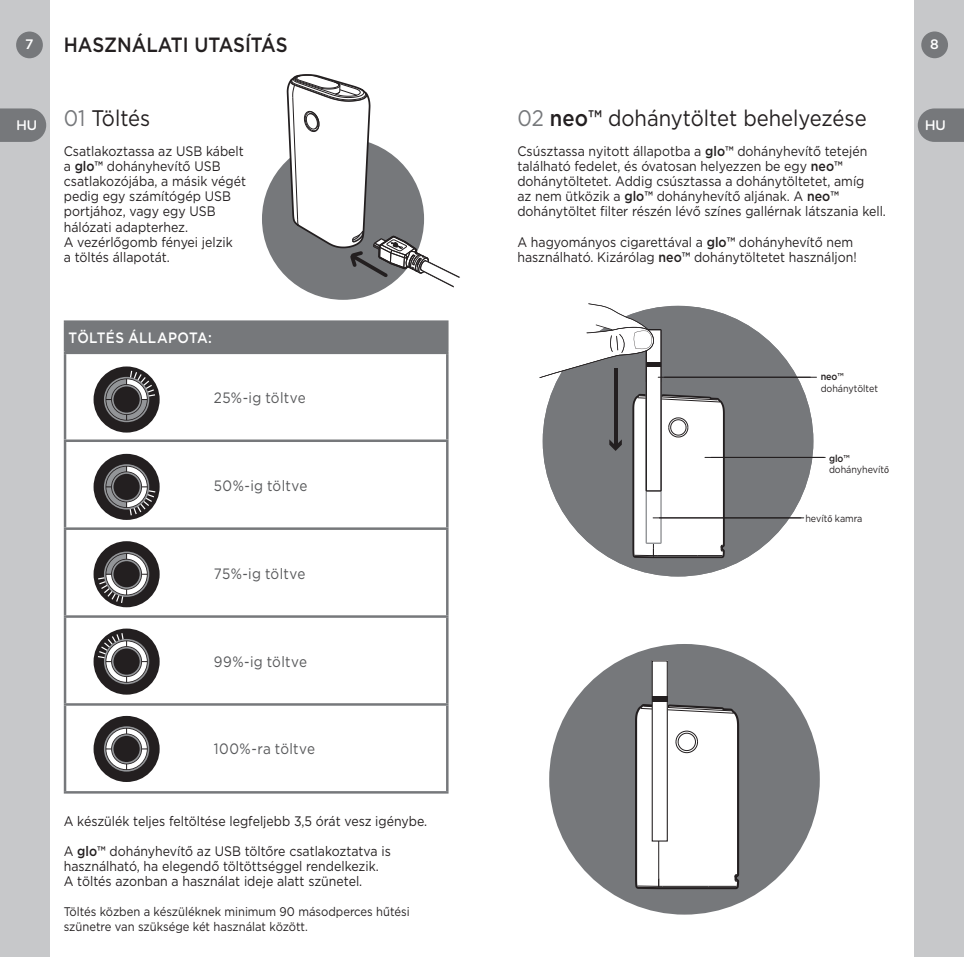
<style>
.page{position:relative;width:964px;height:957px;background:#fff}
.page>*{position:absolute;margin:0;border:0;box-sizing:border-box;transform-origin:0 0}
.Body_Text{font:22.5px "Gotham";color:#231f20;scale:.9 1}
.Body_Text-2{font:500 20.5px "Gotham";color:#231f20;scale:.9 1}
.Body_Text-3{font:15px "Gotham";letter-spacing:.02em;color:#57585a;scale:.9 1}
.Body_Text-4{font:500 15px "Gotham";letter-spacing:.025em;color:#fff;scale:.9 1}
.t1{font:600 14.25px "Houschka Rounded";color:#fff}
.Body_Text-5{font:13.75px/15px "Gotham";color:#231f20;scale:.9 1}
.t2{font:500 13.75px "Gotham";color:#fff}
.Body_Text-6{font:12.5px/15px "Gotham";color:#231f20;scale:.9 1}
.t3{font:10px/12px "Gotham";letter-spacing:-.005em;color:#231f20;scale:.9 1}
.s1{color:#76787b}
.s2{font-weight:500}
.s3{font-family:"Myriad Pro"}
</style>
<div class="page">
<div style="left:543px;top:306px;width:270px;height:270px;background:#76787b;border-radius:50%"></div>
<div style="left:549px;top:644px;width:271px;height:270px;background:#76787b;border-radius:50%"></div>
<div style="left:262px;top:138px;width:162px;height:162px;background:#76787b;border-radius:50%"></div>
<svg style="left:635px;top:704px;width:104px;height:185px"></svg>
<div style="left:652px;top:661px;width:15px;height:180px;background:#fff"></div>
<div style="left:652px;top:660px;width:16px;height:181px;border:1px solid #231f20"></div>
<div style="left:652px;top:696px;width:15px;height:6px;background:#231f20"></div>
<hr style="left:664px;top:377px;width:152px;height:1px;background:#231f20">
<hr style="left:711px;top:457px;width:114px;height:1px;background:#231f20">
<svg style="left:286px;top:74px;width:174px;height:221px"></svg>
<hr style="left:653px;top:517px;width:151px;height:1px;background:#231f20">
<svg style="left:539px;top:303px;width:186px;height:255px"></svg>
<div style="left:0;top:0;width:50px;height:957px;background:#c7c8ca"></div>
<div style="left:914px;top:0;width:50px;height:957px;background:#c7c8ca"></div>
<svg style="left:0;top:108px;width:46px;height:34px"></svg>
<svg style="left:918px;top:108px;width:46px;height:34px"></svg>
<div style="left:16px;top:32px;width:27px;height:26px;background:#76787b;border-radius:50%"></div>
<div style="left:921px;top:31px;width:27px;height:27px;background:#76787b;border-radius:50%"></div>
<div style="left:65px;top:322px;width:382px;height:31px;background:#76787b"></div>
<hr style="left:64px;top:320px;width:384px;height:3px;background:#76787b">
<hr style="left:64px;top:323px;width:2px;height:28px;background:#76787b">
<hr style="left:446px;top:323px;width:2px;height:28px;background:#76787b">
<hr style="left:64px;top:351px;width:384px;height:3px;background:#76787b">
<hr style="left:64px;top:354px;width:2px;height:85px;background:#76787b">
<hr style="left:446px;top:354px;width:2px;height:85px;background:#76787b">
<hr style="left:64px;top:439px;width:384px;height:3px;background:#76787b">
<hr style="left:64px;top:442px;width:2px;height:85px;background:#76787b">
<hr style="left:446px;top:442px;width:2px;height:85px;background:#76787b">
<hr style="left:64px;top:527px;width:384px;height:3px;background:#76787b">
<hr style="left:64px;top:530px;width:2px;height:85px;background:#76787b">
<hr style="left:446px;top:530px;width:2px;height:85px;background:#76787b">
<hr style="left:64px;top:615px;width:384px;height:3px;background:#76787b">
<hr style="left:64px;top:618px;width:2px;height:85px;background:#76787b">
<hr style="left:446px;top:618px;width:2px;height:85px;background:#76787b">
<hr style="left:64px;top:703px;width:384px;height:2px;background:#76787b">
<hr style="left:64px;top:705px;width:2px;height:86px;background:#76787b">
<hr style="left:446px;top:705px;width:2px;height:86px;background:#76787b">
<hr style="left:64px;top:791px;width:384px;height:2px;background:#76787b">
<div style="left:94px;top:366px;width:66px;height:66px;background:#231f20;border-radius:50%"></div>
<svg style="left:104px;top:369px;width:52px;height:53px"></svg>
<div style="left:94px;top:454px;width:66px;height:66px;background:#231f20;border-radius:50%"></div>
<svg style="left:104px;top:464px;width:53px;height:53px"></svg>
<div style="left:94px;top:541px;width:66px;height:66px;background:#231f20;border-radius:50%"></div>
<svg style="left:97px;top:551px;width:52px;height:53px"></svg>
<div style="left:94px;top:628px;width:66px;height:66px;background:#231f20;border-radius:50%"></div>
<svg style="left:97px;top:632px;width:52px;height:52px"></svg>
<div style="left:94px;top:716px;width:66px;height:66px;background:#231f20;border-radius:50%"></div>
<svg style="left:104px;top:726px;width:45px;height:45px"></svg>
<p class="t2" style="left:25px;top:36px;width:10px">7</p>
<p class="Body_Text-2" style="left:64px;top:31px;width:250px">HASZNÁLATI UTASÍTÁS</p>
<p class="t2" style="left:930px;top:36px;width:10px">8</p>
<p class="Body_Text" style="left:64px;top:104px;width:98px"><span class="s1">01</span> Töltés</p>
<p class="Body_Text-5" style="left:64px;top:144px;width:204px">Csatlakoztassa az USB kábelt a <span class="s2">glo™</span> dohányhevítő USB csatlakozójába, a másik végét pedig egy számítógép USB portjához, vagy egy USB hálózati adapterhez.<br>A vezérlőgomb fényei jelzik<br>a töltés állapotát.</p>
<p class="Body_Text" style="left:517px;top:104px;width:389px"><span class="s1">02</span> <span class="s2">neo™</span> dohánytöltet behelyezése</p>
<p class="Body_Text-5" style="left:517px;top:144px;width:411px">Csúsztassa nyitott állapotba a <span class="s2">glo™</span> dohányhevítő tetején található fedelet, és óvatosan helyezzen be egy <span class="s2">neo™ </span>dohánytöltetet. Addig csúsztassa a dohánytöltetet, amíg<br>az nem ütközik a <span class="s2">glo™</span> dohányhevítő aljának. A <span class="s2">neo™ </span>dohánytöltet filter részén lévő színes gallérnak látszania kell.</p>
<p class="Body_Text-5" style="left:517px;top:234px;width:379px">A hagyományos cigarettával a <span class="s2">glo™</span> dohányhevítő nem használható. Kizárólag <span class="s2">neo™</span> dohánytöltetet használjon!</p>
<p class="t1" style="left:16px;top:115px;width:22px">HU</p>
<p class="t1" style="left:925px;top:115px;width:22px">HU</p>
<p class="Body_Text-4" style="left:69px;top:328px;width:161px">TÖLTÉS ÁLLAPOTA:</p>
<p class="Body_Text-3" style="left:214px;top:388px;width:104px">25%-ig töltve</p>
<p class="Body_Text-3" style="left:214px;top:476px;width:105px">50%-ig töltve</p>
<p class="Body_Text-3" style="left:214px;top:564px;width:103px">75%-ig töltve</p>
<p class="Body_Text-3" style="left:214px;top:651px;width:105px">99%-ig töltve</p>
<p class="Body_Text-3" style="left:214px;top:739px;width:114px">100%-ra töltve</p>
<p class="Body_Text-5" style="left:64px;top:813px;width:405px">A készülék teljes feltöltése legfeljebb 3,5 órát vesz igénybe.</p>
<p class="Body_Text-5" style="left:64px;top:843px;width:365px">A <span class="s2">glo™</span> dohányhevítő az USB töltőre csatlakoztatva is használható, ha elegendő töltöttséggel rendelkezik.<br>A töltés azonban a használat ideje alatt szünetel.</p>
<p class="Body_Text-6" style="left:64px;top:904px;width:386px">Töltés közben a készüléknek minimum 90 másodperces hűtési szünetre van szüksége két használat között.</p>
<p class="t3" style="left:821px;top:370px;width:65px"><span class="s2">neo™ </span>dohánytöltet</p>
<p class="t3" style="left:829px;top:453px;width:68px;line-height:10.8px"><span class="s2">glo™ </span>dohányhevít<span class="s3">ő</span></p>
<p class="t3" style="left:805px;top:512px;width:65px">hevít<span class="s3">ő</span> kamra</p>
</div>
